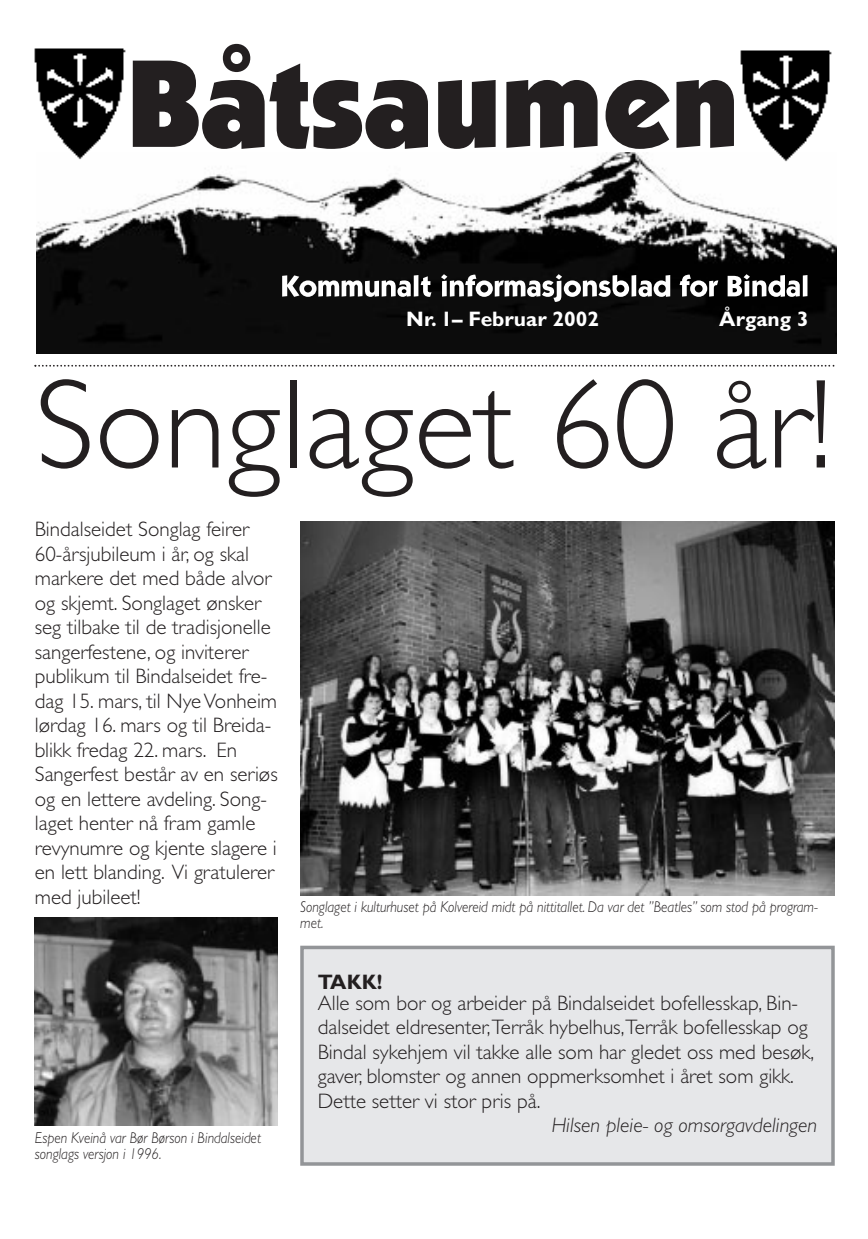
<style>
.page{position:relative;width:868px;height:1239px;background:#fff}
.page>*{position:absolute;margin:0;border:0;box-sizing:border-box;transform-origin:0 0}
.t1{font:300 127.75px "Gill Sans";color:#231f20}
.t2{font:300 21px/24.5px "Gill Sans";color:#231f20}
.t3{font:italic 300 21px "Gill Sans";color:#231f20}
.t4{font:700 21px "Gill Sans";color:#fff}
.t5{font:700 21px "Gill Sans";color:#231f20}
.t6{font:italic 300 15.75px/16.6px "Gill Sans";color:#231f20;scale:.9 1}
</style>
<div class="page">
<svg style="left:133px;top:44px;width:295px;height:105px"></svg>
<svg style="left:438px;top:80px;width:58px;height:69px;background:#494546"></svg>
<svg style="left:506px;top:80px;width:92px;height:68px"></svg>
<svg style="left:606px;top:80px;width:64px;height:69px"></svg>
<svg style="left:677px;top:80px;width:57px;height:68px;background:#474445"></svg>
<img style="left:36px;top:152px;width:800px;height:202px">
<img style="left:34px;top:48px;width:92px;height:115px">
<img style="left:740px;top:50px;width:93px;height:115px">
<svg style="left:282px;top:275px;width:129px;height:22px"></svg>
<hr style="left:414px;top:275px;width:4px;height:22px;background:#fff">
<svg style="left:421px;top:276px;width:10px;height:21px"></svg>
<svg style="left:441px;top:274px;width:188px;height:28px"></svg>
<hr style="left:632px;top:275px;width:4px;height:22px;background:#fff">
<svg style="left:639px;top:275px;width:31px;height:22px"></svg>
<svg style="left:680px;top:275px;width:38px;height:22px"></svg>
<svg style="left:728px;top:274px;width:72px;height:23px"></svg>
<hr style="left:803px;top:275px;width:4px;height:22px;background:#fff">
<svg style="left:34px;top:365px;width:800px;height:2px"></svg>
<img style="left:300px;top:522px;width:535px;height:373px">
<img style="left:35px;top:918px;width:243px;height:207px">
<div style="left:302px;top:947px;width:531px;height:217px;background:#e6e7e9"></div>
<div style="left:300px;top:946px;width:535px;height:220px;border:4px solid #939598"></div>
<p class="t4" style="left:406px;top:312px;width:194px">Nr. 1– Februar 2002</p>
<p class="t4" style="left:719px;top:312px;width:91px">Årgang 3</p>
<h1 class="t1" style="left:35px;top:380px;width:799px">Songlaget 60 år!</h1>
<p class="t2" style="left:35px;top:519px;width:244px">Bindalseidet Songlag feirer<br>60-årsjubileum i år, og skal markere det med både alvor og skjemt. Songlaget ønsker seg tilbake til de tradisjonelle sangerfestene, og inviterer publikum til Bindalseidet fre&shy;dag 15. mars, til Nye Vonheim lørdag 16. mars og til Breida&shy;blikk fredag 22. mars. En<br>Sangerfest består av en seriøs og en lettere avdeling. Song&shy;laget henter nå fram gamle revynumre og kjente slagere i en lett blanding. Vi gratulerer med jubileet!</p>
<p class="t6" style="left:35px;top:1131px;width:253px">Espen Kveinå var Bør Børson i Bindalseidet songlags versjon i 1996.</p>
<p class="t6" style="left:300px;top:900px;width:577px">Songlaget i kulturhuset på Kolvereid midt på nittitallet. Da var det ”Beatles” som stod på program&shy;met.</p>
<p class="t5" style="left:318px;top:974px;width:66px">TAKK!</p>
<p class="t2" style="left:318px;top:993px;width:498px">Alle som bor og arbeider på Bindalseidet bofellesskap, Bin&shy;dalseidet eldresenter,Terråk hybelhus,Terråk bofellesskap og Bindal sykehjem vil takke alle som har gledet oss med besøk, gaver, blomster og annen oppmerksomhet i året som gikk.<br>Dette setter vi stor pris på.</p>
<p class="t3" style="left:552px;top:1118px;width:267px">Hilsen pleie- og omsorgavdelingen</p>
</div>
